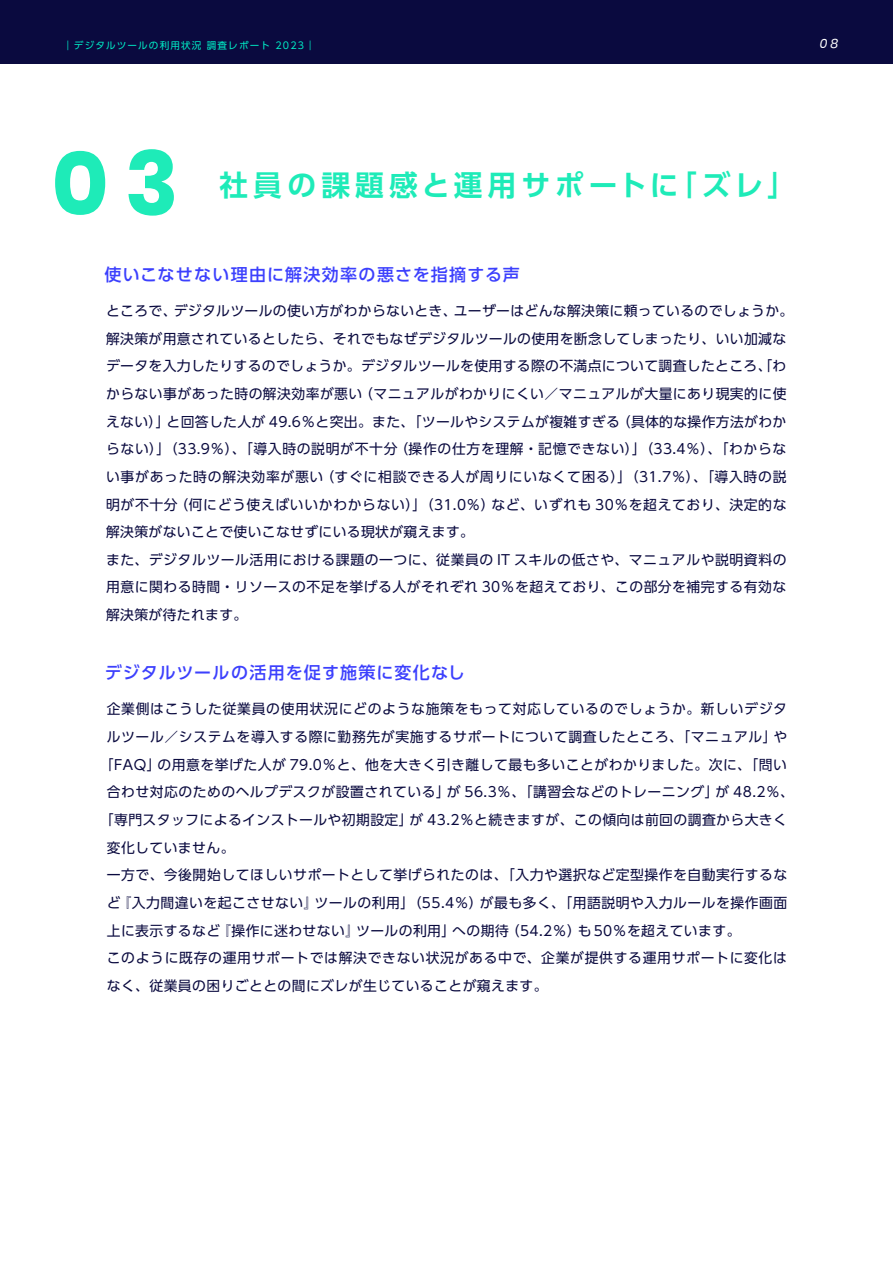
<style>
.page{position:relative;width:893px;height:1263px;background:#fff}
.page>*{position:absolute;margin:0;border:0;box-sizing:border-box;transform-origin:0 0}
.t1{font:700 89.1px "Poppins";color:#1eebb8}
.t2{font:700 28.65px "UD Shin Go Pro De";letter-spacing:.175em;color:#1eebb8}
.t3{font:500 16.95px "UD Shin Go Pro";letter-spacing:.07em;color:#3c40fd}
.t4{font:13.8px/27.6px "UD Shin Go Pro";letter-spacing:.035em;color:#0a0a3f}
.t5{font:italic 12.75px "Poppins";color:#fff}
.t6{font:9.6px "UD Shin Go Pro";letter-spacing:.12em;color:#00ecc5}
</style>
<div class="page">
<div style="left:0;top:0;width:893px;height:64px;background:#0a0a3f"></div>
<p class="t6" style="left:63px;top:37px;width:253px">｜デジタルツールの利用状況 調査レポート 2023｜</p>
<p class="t5" style="left:820px;top:36px;width:20px">08</p>
<h1 class="t1" style="left:51px;top:132px;width:129px">03</h1>
<h2 class="t2" style="left:219px;top:162px;width:578px">社員の課題感と運用サポートに「ズレ」</h2>
<p class="t3" style="left:104px;top:260px;width:417px">使いこなせない理由に解決効率の悪さを指摘する声</p>
<p class="t4" style="left:106px;top:297px;width:689px">ところで、デジタルツールの使い方がわからないとき、ユーザーはどんな解決策に頼っているのでしょうか。解決策が用意されているとしたら、それでもなぜデジタルツールの使用を断念してしまったり、いい加減なデータを入力したりするのでしょうか。デジタルツールを使用する際の不満点について調査したところ、「わからない事があった時の解決効率が悪い（マニュアルがわかりにくい／マニュアルが大量にあり現実的に使えない）」と回答した人が 49.6％と突出。また、「ツールやシステムが複雑すぎる（具体的な操作方法がわからない）」（33.9％）、「導入時の説明が不十分（操作の仕方を理解・記憶できない）」（33.4％）、「わからない事があった時の解決効率が悪い（すぐに相談できる人が周りにいなくて困る）」（31.7％）、「導入時の説明が不十分（何にどう使えばいいかわからない）」（31.0％）など、いずれも 30％を超えており、決定的な解決策がないことで使いこなせずにいる現状が窺えます。<br>また、デジタルツール活用における課題の一つに、従業員の IT スキルの低さや、マニュアルや説明資料の用意に関わる時間・リソースの不足を挙げる人がそれぞれ 30％を超えており、この部分を補完する有効な解決策が待たれます。</p>
<p class="t3" style="left:105px;top:659px;width:362px">デジタルツールの活用を促す施策に変化なし</p>
<p class="t4" style="left:107px;top:695px;width:682px">企業側はこうした従業員の使用状況にどのような施策をもって対応しているのでしょうか。新しいデジタ</p>
<p class="t4" style="left:107px;top:723px;width:682px">ルツール／システムを導入する際に勤務先が実施するサポートについて調査したところ、「マニュアル」や</p>
<p class="t4" style="left:100px;top:750px;width:689px">「FAQ」の用意を挙げた人が 79.0％と、他を大きく引き離して最も多いことがわかりました。次に、「問い</p>
<p class="t4" style="left:107px;top:778px;width:689px">合わせ対応のためのヘルプデスクが設置されている」が 56.3％、「講習会などのトレーニング」が 48.2％、</p>
<p class="t4" style="left:100px;top:805px;width:689px">「専門スタッフによるインストールや初期設定」が 43.2％と続きますが、この傾向は前回の調査から大きく</p>
<p class="t4" style="left:107px;top:833px;width:129px">変化していません。</p>
<p class="t4" style="left:107px;top:861px;width:682px">一方で、今後開始してほしいサポートとして挙げられたのは、「入力や選択など定型操作を自動実行するな</p>
<p class="t4" style="left:107px;top:888px;width:682px">ど『入力間違いを起こさせない』ツールの利用」（55.4％）が最も多く、「用語説明や入力ルールを操作画面</p>
<p class="t4" style="left:107px;top:916px;width:635px">上に表示するなど『操作に迷わせない』ツールの利用」への期待（54.2％）も50％を超えています。</p>
<p class="t4" style="left:107px;top:944px;width:682px">このように既存の運用サポートでは解決できない状況がある中で、企業が提供する運用サポートに変化は</p>
<p class="t4" style="left:107px;top:971px;width:442px">なく、従業員の困りごととの間にズレが生じていることが窺えます。</p>
</div>
